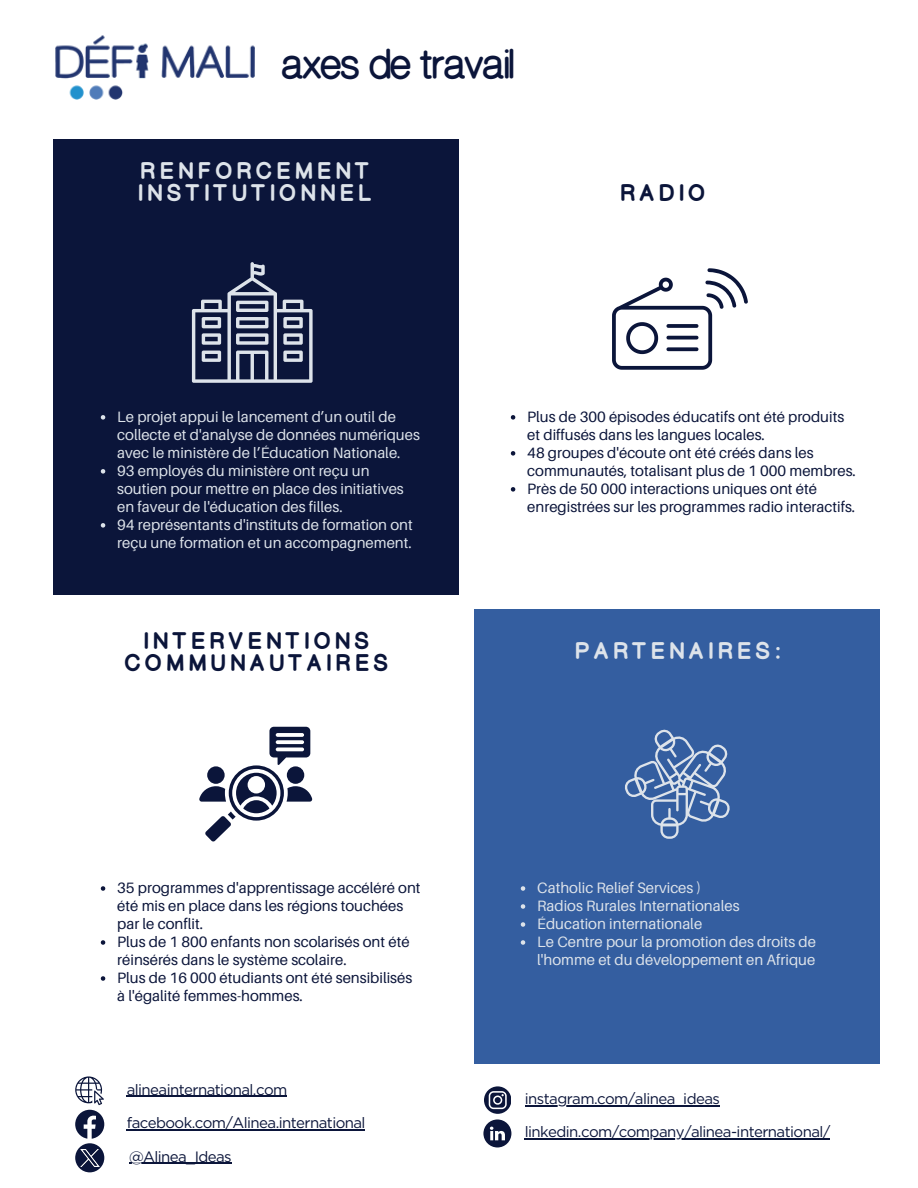
<style>
.page{position:relative;width:918px;height:1188px;background:#fff}
.page>*{position:absolute;margin:0;border:0;box-sizing:border-box;transform-origin:0 0}
.t1{font:700 40.5px "Cameron Sans";letter-spacing:-.035em;color:#0b153a}
.t2{font:800 21px/22.5px "Cameron Sans";letter-spacing:.175em;color:#dde3ea}
.t3{font:800 21px/22.5px "Cameron Sans";letter-spacing:.175em;color:#0b153a;text-align:center}
.t4{font:15px/18px "Aileron";color:#0b153a}
.t5{font:15px/18px "Aileron";color:#dde3ea}
.t6{font:15px "Gotham";letter-spacing:-.04em;color:#0b153a}
</style>
<div class="page">
<div style="left:53px;top:140px;width:406px;height:455px;background:#0b153a"></div>
<div style="left:474px;top:609px;width:406px;height:455px;background:#345ea0"></div>
<div style="left:75px;top:1143px;width:29px;height:29px;background:#0b153a;border-radius:50%"></div>
<img style="left:80px;top:1149px;width:19px;height:18px">
<hr style="left:129px;top:1163px;width:102px;height:1px;background:#0b153a">
<hr style="left:127px;top:1129px;width:238px;height:1px;background:#0b153a">
<svg style="left:484px;top:1086px;width:27px;height:27px"></svg>
<svg style="left:483px;top:1119px;width:28px;height:28px"></svg>
<svg style="left:75px;top:1076px;width:29px;height:63px"></svg>
<hr style="left:127px;top:1096px;width:160px;height:1px;background:#0b153a">
<img style="left:55px;top:35px;width:200px;height:65px">
<svg style="left:192px;top:262px;width:120px;height:120px"></svg>
<svg style="left:612px;top:268px;width:136px;height:102px"></svg>
<svg style="left:199px;top:727px;width:113px;height:115px"></svg>
<svg style="left:625px;top:730px;width:104px;height:109px"></svg>
<svg style="left:101px;top:415px;width:4px;height:5px"></svg>
<svg style="left:101px;top:469px;width:4px;height:5px"></svg>
<svg style="left:101px;top:523px;width:4px;height:5px"></svg>
<svg style="left:511px;top:415px;width:4px;height:5px"></svg>
<svg style="left:511px;top:451px;width:4px;height:5px"></svg>
<svg style="left:511px;top:487px;width:4px;height:5px"></svg>
<svg style="left:101px;top:886px;width:4px;height:5px"></svg>
<svg style="left:101px;top:940px;width:4px;height:5px"></svg>
<svg style="left:101px;top:976px;width:4px;height:5px"></svg>
<svg style="left:521px;top:886px;width:4px;height:5px"></svg>
<svg style="left:521px;top:904px;width:4px;height:5px"></svg>
<svg style="left:521px;top:922px;width:4px;height:5px"></svg>
<svg style="left:521px;top:940px;width:4px;height:5px"></svg>
<hr style="left:525px;top:1105px;width:194px;height:1px;background:#0b153a">
<hr style="left:525px;top:1138px;width:305px;height:1px;background:#0b153a">
<p class="t1" style="left:281px;top:45px;width:234px">axes de travail</p>
<p class="t2" style="left:138px;top:160px;width:236px">RENFORCEMENT<br>INSTITUTIONNEL</p>
<h2 class="t3" style="left:621px;top:183px;width:87px">RADIO</h2>
<p class="t5" style="left:117px;top:407px;width:304px">Le projet appui le lancement d’un outil de collecte et d'analyse de données numériques avec le ministère de l’Éducation Nationale.</p>
<p class="t5" style="left:117px;top:461px;width:288px">93 employés du ministère ont reçu un soutien pour mettre en place des initiatives en faveur de l'éducation des filles.</p>
<p class="t5" style="left:117px;top:515px;width:297px">94 représentants d'instituts de formation ont reçu une formation et un accompagnement.</p>
<p class="t3" style="left:125px;top:630px;width:266px">INTERVENTIONS<br>COMMUNAUTAIRES</p>
<p class="t4" style="left:527px;top:407px;width:318px">Plus de 300 épisodes éducatifs ont été produits et diffusés dans les langues locales.</p>
<p class="t4" style="left:527px;top:443px;width:330px">48 groupes d'écoute ont été créés dans les communautés, totalisant plus de 1 000 membres.</p>
<p class="t4" style="left:527px;top:479px;width:329px">Près de 50 000 interactions uniques ont été enregistrées sur les programmes radio interactifs.</p>
<p class="t2" style="left:575px;top:641px;width:208px">PARTENAIRES:</p>
<p class="t4" style="left:117px;top:878px;width:305px">35 programmes d'apprentissage accéléré ont été mis en place dans les régions touchées par le conflit.</p>
<p class="t4" style="left:117px;top:932px;width:294px">Plus de 1 800 enfants non scolarisés ont été réinsérés dans le système scolaire.</p>
<h2 class="t4" style="left:117px;top:968px;width:297px">Plus de 16 000 étudiants ont été sensibilisés à l'égalité femmes-hommes.</h2>
<p class="t6" style="left:127px;top:1080px;width:162px">alineainternational.com</p>
<h2 class="t6" style="left:127px;top:1114px;width:240px">facebook.com/Alinea.international</h2>
<h1 class="t6" style="left:129px;top:1147px;width:104px">@Alinea_Ideas</h1>
<p class="t5" style="left:537px;top:878px;width:166px">Catholic Relief Services )</p>
<p class="t5" style="left:537px;top:896px;width:204px">Radios Rurales Internationales</p>
<p class="t5" style="left:537px;top:914px;width:166px">Éducation internationale</p>
<p class="t5" style="left:537px;top:932px;width:280px">Le Centre pour la promotion des droits de l'homme et du développement en Afrique</p>
<h2 class="t6" style="left:525px;top:1090px;width:197px">instagram.com/alinea_ideas</h2>
<p class="t6" style="left:525px;top:1122px;width:307px">linkedin.com/company/alinea-international/</p>
</div>
